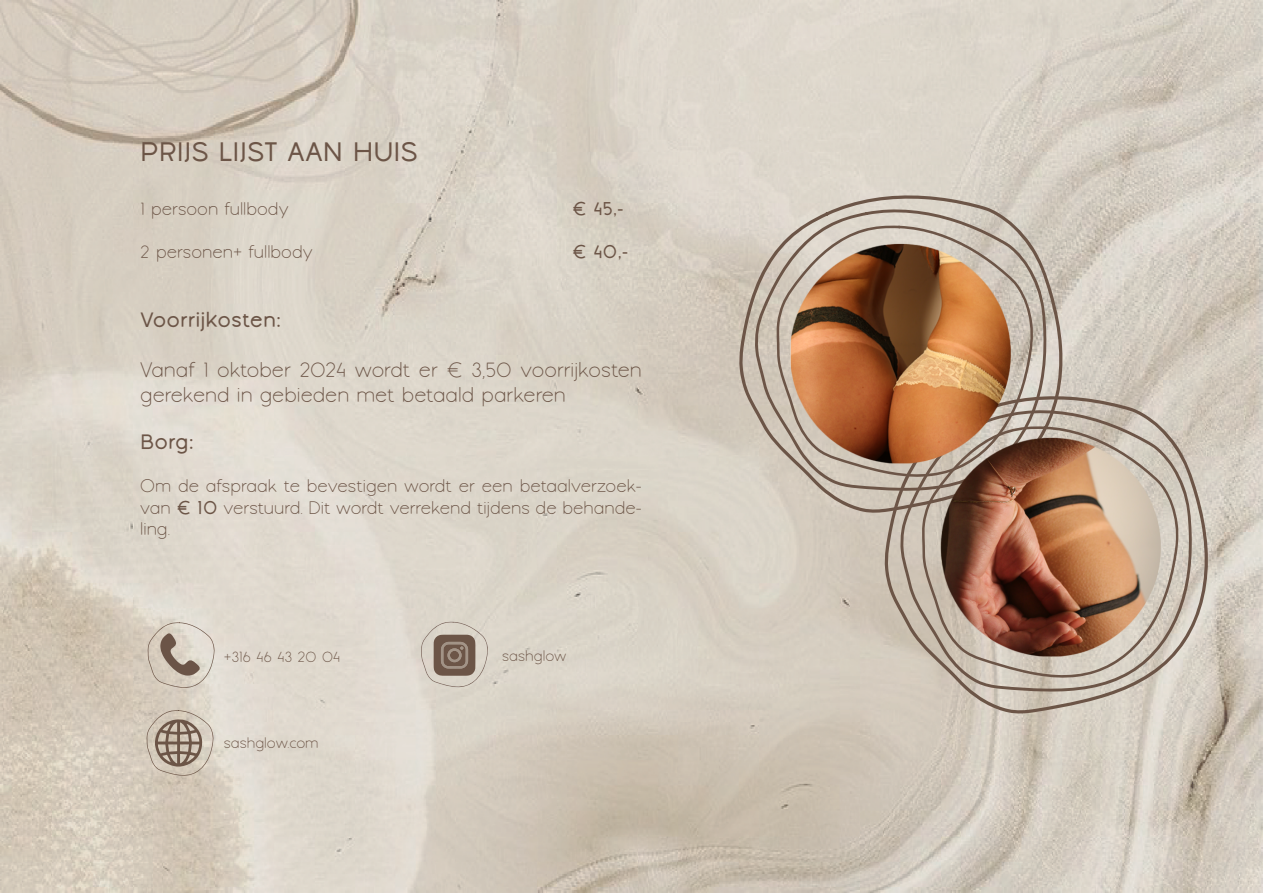
<style>
.page{position:relative;width:1263px;height:893px;background:#fff}
.page>*{position:absolute;margin:0;border:0;box-sizing:border-box;transform-origin:0 0}
.t1{font:700 27px "Japandi";color:#6c5547}
.t2{font:21px/25.2px "Japandi";color:#6c5547}
.t3{font:700 21px "Japandi";color:#6c5547}
.t4{font:18px/21.6px "Japandi";color:#6c5547;text-align:justify}
.t5{font:700 18px "Japandi";color:#6c5547}
.t6{font:15px "Japandi";color:#6c5547}
.t7{font:15px "Japandi";letter-spacing:-.035em;color:#6c5547}
.s1{font-weight:700}
</style>
<div class="page">
<img style="left:0;top:0;width:1263px;height:893px">
<svg style="left:738px;top:193px;width:326px;height:320px"></svg>
<svg style="left:1026px;top:225px;width:8px;height:169px"></svg>
<svg style="left:884px;top:394px;width:325px;height:320px;fill:#d2c9bc"></svg>
<svg style="left:922px;top:426px;width:257px;height:252px"></svg>
<svg style="left:148px;top:622px;width:67px;height:66px"></svg>
<svg style="left:421px;top:622px;width:67px;height:65px"></svg>
<img style="left:917px;top:415px;width:258px;height:258px">
<img style="left:767px;top:220px;width:259px;height:260px">
<svg style="left:147px;top:710px;width:67px;height:66px"></svg>
<h1 class="t1" style="left:140px;top:135px;width:280px">PRIJS LIJST AAN HUIS</h1>
<p class="t4" style="left:140px;top:198px;width:150px">1 persoon fullbody</p>
<p class="t5" style="left:572px;top:198px;width:53px">€ 45,-</p>
<p class="t4" style="left:140px;top:241px;width:174px">2 personen+ fullbody</p>
<p class="t5" style="left:572px;top:241px;width:58px">€ 40,-</p>
<p class="t3" style="left:140px;top:307px;width:143px">Voorrijkosten:</p>
<p class="t2" style="left:140px;top:357px;width:503px">Vanaf 1 oktober 2024 wordt er € 3,50 voorrijkosten gerekend in gebieden met betaald parkeren</p>
<p class="t3" style="left:140px;top:429px;width:55px">Borg:</p>
<p class="t4" style="left:140px;top:475px;width:503px">Om de afspraak te bevestigen wordt er een betaalverzoek&shy;van <span class="s1">€ 10</span> verstuurd. Dit wordt verrekend tijdens de behande&shy;ling.</p>
<p class="t7" style="left:224px;top:648px;width:118px">+316 46 43 20 04</p>
<p class="t6" style="left:224px;top:734px;width:96px">sashglow.com</p>
<p class="t6" style="left:502px;top:647px;width:66px">sashglow</p>
</div>
